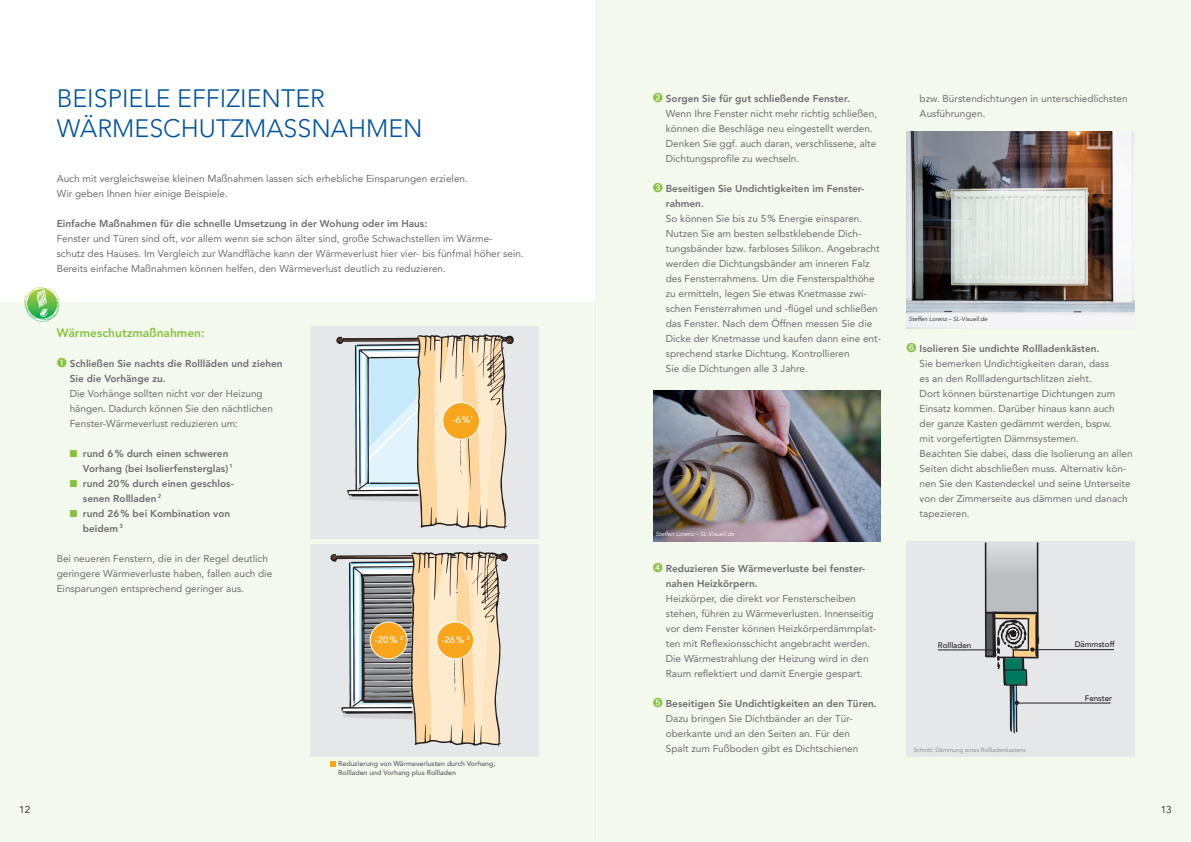
<style>
.page{position:relative;width:1191px;height:842px;background:#fff}
.page>*{position:absolute;margin:0;border:0;box-sizing:border-box;transform-origin:0 0}
.t1{font:300 25px/30px "Avenir LT";color:#0153a0}
.t2{font:800 12px "Avenir LT";color:#86c241}
.t3{font:10px/15px "Avenir LT";color:#6c6d70}
.t4{font:800 10px/15px "Avenir LT";color:#6c6d70}
.t5{font:10px "Avenir";color:#231f20}
.t6{font:500 9.4px "Avenir";color:#fff}
.t7{font:500 8px "Avenir";color:#231f20}
.t8{font:500 7px/8.4px "Avenir";color:#57585a}
.t9{font:6px "Avenir";color:#808285}
.t10{font:italic 6px "Avenir";color:#231f20}
.t11{font:italic 6px "Avenir";color:#fff}
.s1{color:#86c241}
.s2{font-weight:800}
</style>
<div class="page">
<div style="left:0;top:302px;width:595px;height:540px;background:#f3f9ec"></div>
<div style="left:310px;top:327px;width:228px;height:212px;background:#e6e7e9"></div>
<svg style="left:336px;top:334px;width:178px;height:195px"></svg>
<div style="left:443px;top:403px;width:36px;height:36px;background:#f9a51b;border-radius:50%"></div>
<div style="left:442px;top:402px;width:38px;height:38px;border:1px solid #fff;border-radius:50%"></div>
<div style="left:310px;top:544px;width:229px;height:212px;background:#e6e7e9"></div>
<svg style="left:330px;top:551px;width:178px;height:196px"></svg>
<div style="left:370px;top:622px;width:37px;height:37px;background:#f9a51b;border-radius:50%"></div>
<div style="left:370px;top:622px;width:37px;height:37px;border:1px solid #fff;border-radius:50%"></div>
<div style="left:437px;top:622px;width:37px;height:37px;background:#f9a51b;border-radius:50%"></div>
<div style="left:436px;top:622px;width:38px;height:37px;border:1px solid #fff;border-radius:50%"></div>
<svg style="left:331px;top:761px;width:5px;height:5px"></svg>
<svg style="left:24px;top:287px;width:35px;height:35px"></svg>
<div style="left:595px;top:0;width:596px;height:842px;background:#f3f9ec"></div>
<img style="left:906px;top:132px;width:228px;height:196px">
<img style="left:653px;top:390px;width:227px;height:152px">
<div style="left:906px;top:542px;width:228px;height:215px;background:#e6e7e9"></div>
<hr style="left:1015px;top:703px;width:95px;height:1px;background:#231f20">
<hr style="left:938px;top:649px;width:59px;height:1px;background:#231f20">
<hr style="left:1032px;top:649px;width:82px;height:1px;background:#231f20">
<svg style="left:984px;top:542px;width:55px;height:191px"></svg>
<p class="t1" style="left:57px;top:83px;width:367px">BEISPIELE EFFIZIENTER<br>WÄRMESCHUTZMASSNAHMEN</p>
<p class="t3" style="left:57px;top:171px;width:413px">Auch mit vergleichsweise kleinen Maßnahmen lassen sich erhebliche Einsparungen erzielen.<br>Wir geben Ihnen hier einige Beispiele.</p>
<p class="t4" style="left:57px;top:216px;width:372px">Einfache Maßnahmen für die schnelle Umsetzung in der Wohung oder im Haus:</p>
<p class="t3" style="left:57px;top:231px;width:437px">Fenster und Türen sind oft, vor allem wenn sie schon älter sind, große Schwachstellen im Wärme-</p>
<p class="t3" style="left:57px;top:246px;width:468px">schutz des Hauses. Im Vergleich zur Wandfläche kann der Wärmeverlust hier vier- bis fünfmal höher sein.<br>Bereits einfache Maßnahmen können helfen, den Wärmeverlust deutlich zu reduzieren.</p>
<p class="t2" style="left:57px;top:325px;width:149px">Wärmeschutzmaßnahmen:</p>
<p class="t3" style="left:70px;top:356px;width:214px;text-indent:-13px"><span class="s1">➊</span> <span class="s2">Schließen Sie nachts die Rollläden und ziehen Sie die Vorhänge zu.<br></span>Die Vorhänge sollten nicht vor der Heizung hängen. Dadurch können Sie den nächtlichen Fenster-Wärmeverlust reduzieren um:</p>
<p class="t4" style="left:83px;top:446px;width:152px;text-indent:-13px"><span class="s1">■</span> rund 6% durch einen schweren<br>Vorhang (bei Isolierfensterglas) <sup>1</sup></p>
<p class="t4" style="left:83px;top:476px;width:152px;text-indent:-13px"><span class="s1">■</span> rund 20% durch einen geschlos&shy;senen Rollladen <sup>2</sup></p>
<p class="t4" style="left:83px;top:506px;width:149px;text-indent:-13px"><span class="s1">■</span> rund 26% bei Kombination von beidem <sup>3</sup></p>
<p class="t3" style="left:57px;top:551px;width:217px">Bei neueren Fenstern, die in der Regel deutlich geringere Wärmeverluste haben, fallen auch die<br>Einsparungen entsprechend geringer aus.</p>
<p class="t6" style="left:453px;top:412px;width:22px">-6%<sup>1</sup></p>
<p class="t6" style="left:375px;top:631px;width:30px">-20% <sup>2</sup></p>
<p class="t6" style="left:441px;top:631px;width:30px">-26% <sup>3</sup></p>
<p class="t8" style="left:338px;top:759px;width:158px">Reduzierung von Wärmeverlusten durch Vorhang,<br>Rollladen und Vorhang plus Rollladen</p>
<p class="t3" style="left:666px;top:91px;width:213px;text-indent:-13px"><span class="s1">➋</span> <span class="s2">Sorgen Sie für gut schließende Fenster.<br></span>Wenn Ihre Fenster nicht mehr richtig schließen, können die Beschläge neu eingestellt werden.<br>Denken Sie ggf. auch daran, verschlissene, alte Dichtungsprofile zu wechseln.</p>
<p class="t3" style="left:666px;top:181px;width:217px;text-indent:-13px"><span class="s1">➌</span> <span class="s2">Beseitigen Sie Undichtigkeiten im Fenster&shy;rahmen.<br></span>So können Sie bis zu 5% Energie einsparen.<br>Nutzen Sie am besten selbstklebende Dich&shy;tungsbänder bzw. farbloses Silikon. Angebracht werden die Dichtungsbänder am inneren Falz des Fensterrahmens. Um die Fensterspalthöhe zu ermitteln, legen Sie etwas Knetmasse zwi&shy;schen Fensterrahmen und -flügel und schließen das Fenster. Nach dem Öffnen messen Sie die Dicke der Knetmasse und kaufen dann eine ent&shy;sprechend starke Dichtung. Kontrollieren<br>Sie die Dichtungen alle 3 Jahre.</p>
<p class="t11" style="left:656px;top:530px;width:80px">Steffen Lorenz – SL-Visuell.de</p>
<p class="t3" style="left:666px;top:561px;width:212px;text-indent:-13px"><span class="s1">➍</span> <span class="s2">Reduzieren Sie Wärmeverluste bei fenster&shy;nahen Heizkörpern.<br></span>Heizkörper, die direkt vor Fensterscheiben stehen, führen zu Wärmeverlusten. Innenseitig vor dem Fenster können Heizkörperdämmplat&shy;ten mit Reflexionsschicht angebracht werden.<br>Die Wärmestrahlung der Heizung wird in den Raum reflektiert und damit Energie gespart.</p>
<p class="t3" style="left:666px;top:696px;width:212px;text-indent:-13px"><span class="s1">➎</span> <span class="s2">Beseitigen Sie Undichtigkeiten an den Türen.<br></span>Dazu bringen Sie Dichtbänder an der Tür&shy;oberkante und an den Seiten an. Für den<br>Spalt zum Fußboden gibt es Dichtschienen</p>
<p class="t3" style="left:919px;top:91px;width:210px">bzw. Bürstendichtungen in unterschiedlichsten<br>Ausführungen.</p>
<p class="t10" style="left:909px;top:316px;width:80px">Steffen Lorenz – SL-Visuell.de</p>
<p class="t3" style="left:919px;top:341px;width:214px;text-indent:-13px"><span class="s1">➏</span> <span class="s2">Isolieren Sie undichte Rollladenkästen.<br></span>Sie bemerken Undichtigkeiten daran, dass<br>es an den Rollladengurtschlitzen zieht.<br>Dort können bürstenartige Dichtungen zum Einsatz kommen. Darüber hinaus kann auch<br>der ganze Kasten gedämmt werden, bspw.<br>mit vorgefertigten Dämmsystemen.<br>Beachten Sie dabei, dass die Isolierung an allen Seiten dicht abschließen muss. Alternativ kön&shy;nen Sie den Kastendeckel und seine Unterseite von der Zimmerseite aus dämmen und danach tapezieren.</p>
<p class="t7" style="left:938px;top:638px;width:35px">Rollladen</p>
<p class="t9" style="left:913px;top:746px;width:113px">Schnitt: Dämmung eines Rollladenkastens</p>
<p class="t7" style="left:1074px;top:638px;width:42px">Dämmstoff</p>
<p class="t7" style="left:1084px;top:691px;width:29px">Fenster</p>
<p class="t5" style="left:19px;top:804px;width:13px">12</p>
<p class="t5" style="left:1160px;top:804px;width:13px">13</p>
</div>
